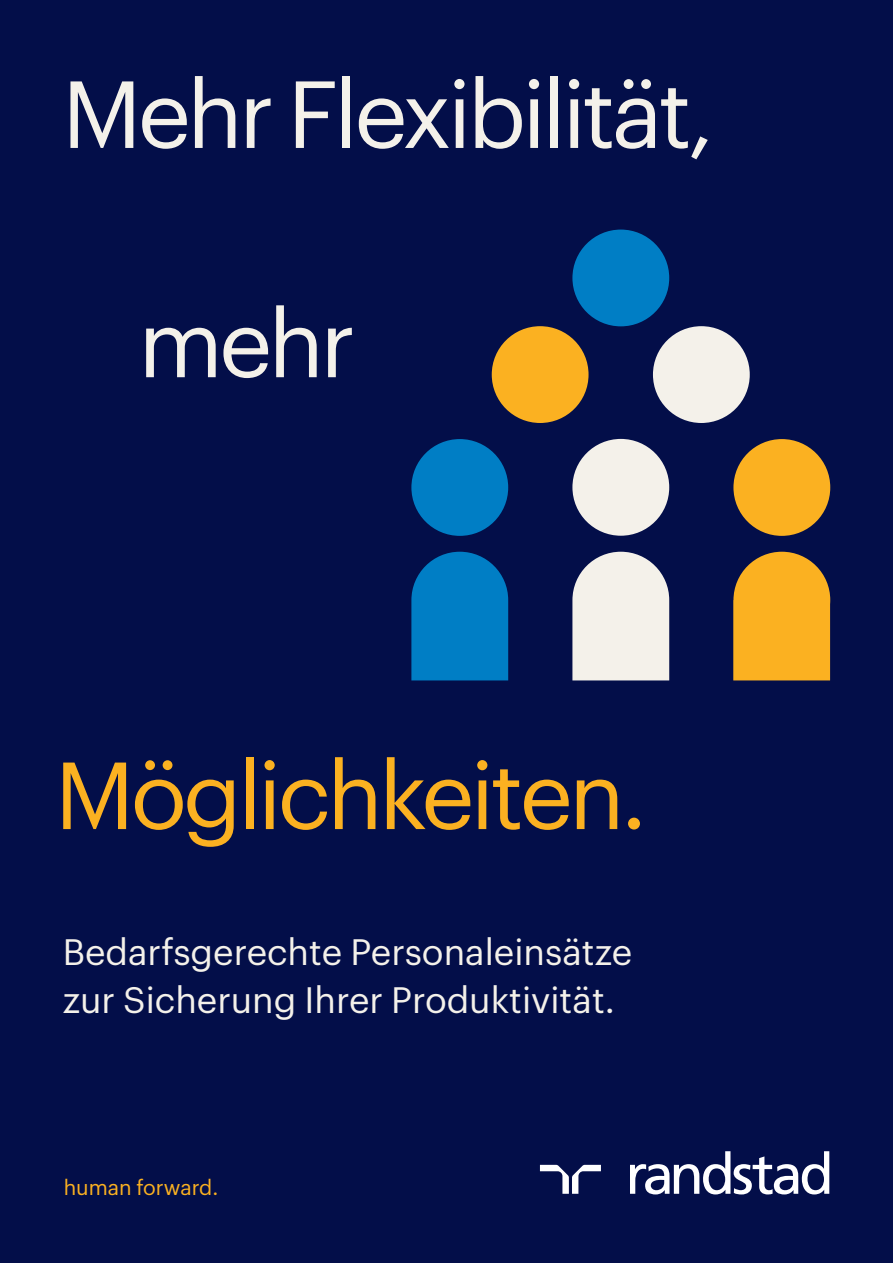
<style>
.page{position:relative;width:893px;height:1263px;background:#030e49}
.page>*{position:absolute;margin:0;border:0;box-sizing:border-box;transform-origin:0 0}
.t1{font:93px "Graphik LCG";letter-spacing:-.04em;color:#f4f1ea}
.t2{font:93px "Graphik LCG";letter-spacing:-.04em;color:#fbb121}
.t3{font:36px/48px "Graphik LCG";color:#f4f1ea}
.t4{font:21px "Graphik LCG";color:#fbb121}
</style>
<div class="page">
<svg style="left:540px;top:1165px;width:61px;height:29px"></svg>
<svg style="left:630px;top:1151px;width:199px;height:43px"></svg>
<div style="left:572px;top:230px;width:97px;height:96px;background:#007ec5;border-radius:50%"></div>
<div style="left:653px;top:326px;width:97px;height:97px;background:#f4f1ea;border-radius:50%"></div>
<div style="left:492px;top:326px;width:96px;height:97px;background:#fbb121;border-radius:50%"></div>
<div style="left:572px;top:439px;width:97px;height:97px;background:#f4f1ea;border-radius:50%"></div>
<div style="left:733px;top:439px;width:97px;height:97px;background:#fbb121;border-radius:50%"></div>
<svg style="left:572px;top:552px;width:97px;height:128px;background:#dfdedc"></svg>
<div style="left:411px;top:439px;width:97px;height:97px;background:#007ec5;border-radius:50%"></div>
<svg style="left:411px;top:552px;width:97px;height:128px;background:#0074ba"></svg>
<svg style="left:733px;top:552px;width:97px;height:128px;background:#e6a324"></svg>
<h1 class="t1" style="left:62px;top:44px;width:654px">Mehr Flexibilität,</h1>
<h1 class="t1" style="left:138px;top:274px;width:218px">mehr</h1>
<h1 class="t2" style="left:55px;top:725px;width:594px">Möglichkeiten.</h1>
<p class="t3" style="left:63px;top:925px;width:571px">Bedarfsgerechte Personaleinsätze zur Sicherung Ihrer Produktivität.</p>
<p class="t4" style="left:64px;top:1171px;width:156px">human forward.</p>
</div>
